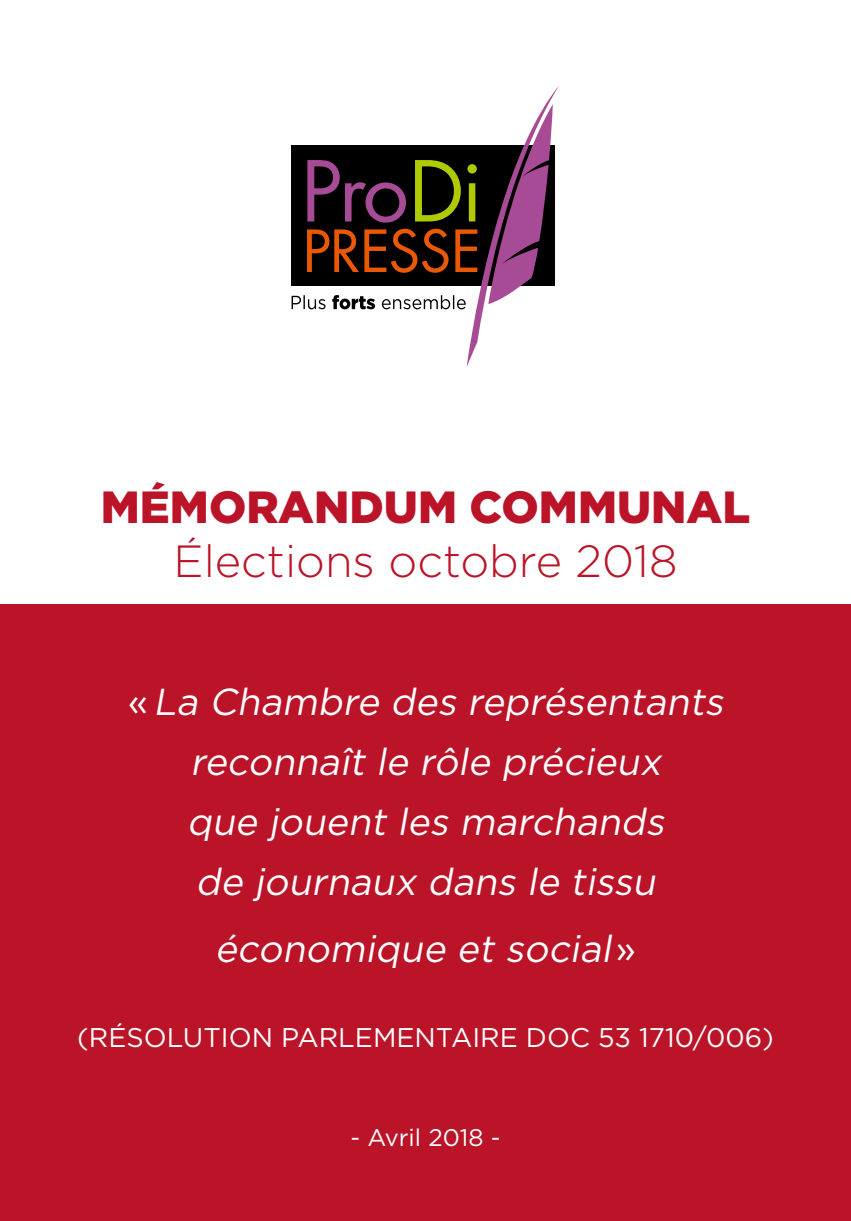
<style>
.page{position:relative;width:851px;height:1221px;background:#fff}
.page>*{position:absolute;margin:0;border:0;box-sizing:border-box;transform-origin:0 0}
.t1{font:300 45px "Gotham";color:#bb1327}
.t2{font:900 45px "Gotham";color:#bb1327}
.t3{font:italic 37.5px/60px "Gotham";color:#fff;text-align:center}
.t4{font:27px "Gotham";color:#fff}
.t5{font:24px "Gotham";color:#fff}
.s1{font-style:normal}
</style>
<div class="page">
<div style="left:0;top:604px;width:850px;height:616px;background:#bb1327"></div>
<svg style="left:291px;top:86px;width:268px;height:281px"></svg>
<p class="t2" style="left:101px;top:476px;width:650px">MÉMORANDUM COMMUNAL</p>
<p class="t1" style="left:173px;top:532px;width:505px">Élections octobre 2018</p>
<p class="t3" style="left:128px;top:671px;width:605px"><span class="s1">«</span> La Chambre des représentants reconnaît le rôle précieux<br>que jouent les marchands<br>de journaux dans le tissu</p>
<p class="t3" style="left:215px;top:918px;width:423px">économique et social<span class="s1">»</span></p>
<p class="t4" style="left:77px;top:1020px;width:698px">(RÉSOLUTION PARLEMENTAIRE DOC 53 1710/006)</p>
<p class="t5" style="left:350px;top:1122px;width:152px">- Avril 2018 -</p>
</div>
